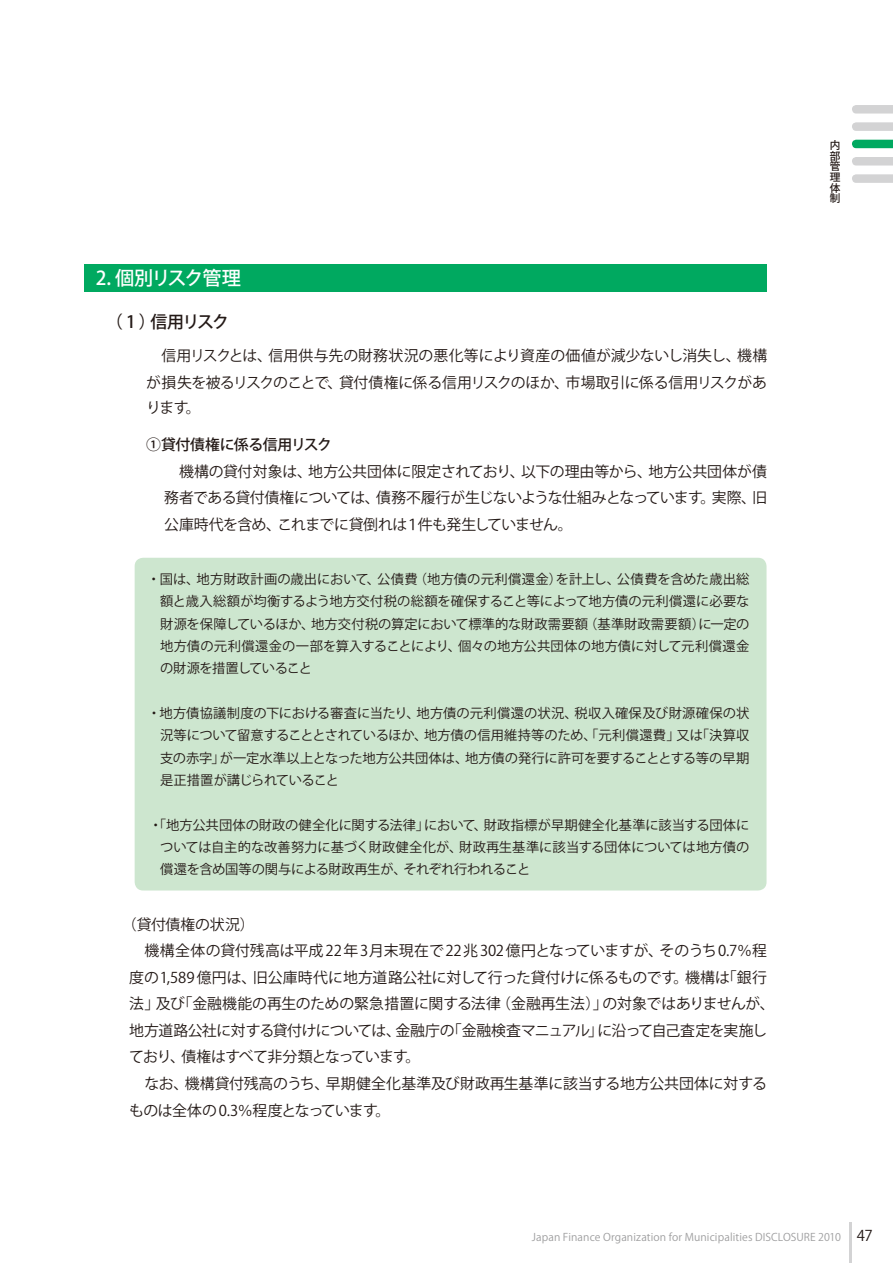
<style>
.page{position:relative;width:893px;height:1263px;background:#fff}
.page>*{position:absolute;margin:0;border:0;box-sizing:border-box;transform-origin:0 0}
.t1{font:19.2px "Koz Go Pro Medium 90 pv RKSJ V";letter-spacing:-.075em;color:#fff}
.t2{font:16.95px "Koz Go Pro Medium 90 pv RKSJ V";letter-spacing:-.105em;color:#231916}
.t3{font:14.85px/26.5px "Koz Go Pro Regular 90 pv RKSJ H";letter-spacing:-.02em;color:#231916}
.t4{font:13.35px/22.4px "Koz Go Pro Regular 90 pv RKSJ H";letter-spacing:-.02em;color:#231916;text-align:justify}
.t5{font:10.65px "Koz Go Pro Regular 90 pv RKSJ H";letter-spacing:.01em;color:#9f9fa0}
.t6{font:10.65px/10.6px "Koz Go Pro Medium 90 pv RKSJ V";color:#231916;text-align:justify}
.s1{font-family:"Koz Go Pro Medium 90 pv RKSJ V"}
.s2{font-size:14.85px;color:#231916}
</style>
<div class="page">
<hr style="left:849px;top:1222px;width:3px;height:41px;background:#d3d3d4">
<svg style="left:852px;top:105px;width:41px;height:9px"></svg>
<svg style="left:852px;top:122px;width:41px;height:9px"></svg>
<svg style="left:852px;top:140px;width:41px;height:8px"></svg>
<svg style="left:852px;top:157px;width:41px;height:9px"></svg>
<svg style="left:852px;top:174px;width:41px;height:9px"></svg>
<div style="left:84px;top:264px;width:682px;height:27px;background:#00a960"></div>
<div style="left:135px;top:558px;width:631px;height:332px;background:#cde6cf;border-radius:9px"></div>
<p class="t1" style="left:96px;top:271px;width:147px">2. 個別リスク管理</p>
<p class="t2" style="left:106px;top:315px;width:125px">（ 1 ）信用リスク</p>
<p class="t3" style="left:146px;top:344px;width:622px;line-height:26.1px;text-align:justify">　信用リスクとは、信用供与先の財務状況の悪化等により資産の価値が減少ないし消失し、機構が損失を被るリスクのことで、貸付債権に係る信用リスクのほか、市場取引に係る信用リスクがあります。</p>
<p class="t3" style="left:164px;top:433px;width:604px;text-indent:-18px"><span class="s1">①貸付債権に係る信用リスク<br></span>　機構の貸付対象は、地方公共団体に限定されており、以下の理由等から、地方公共団体が債務者である貸付債権については、債務不履行が生じないような仕組みとなっています。実際、旧公庫時代を含め、これまでに貸倒れは１件も発生していません。</p>
<p class="t4" style="left:160px;top:570px;width:591px;text-indent:-13px">・国は、地方財政計画の歳出において、公債費（地方債の元利償還金）を計上し、公債費を含めた歳出総額と歳入総額が均衡するよう地方交付税の総額を確保すること等によって地方債の元利償還に必要な財源を保障しているほか、地方交付税の算定において標準的な財政需要額（基準財政需要額）に一定の地方債の元利償還金の一部を算入することにより、個々の地方公共団体の地方債に対して元利償還金の財源を措置していること</p>
<p class="t4" style="left:160px;top:704px;width:591px;text-indent:-13px">・地方債協議制度の下における審査に当たり、地方債の元利償還の状況、税収入確保及び財源確保の状況等について留意することとされているほか、地方債の信用維持等のため、「元利償還費」又は「決算収支の赤字」が一定水準以上となった地方公共団体は、地方債の発行に許可を要することとする等の早期是正措置が講じられていること</p>
<p class="t4" style="left:160px;top:815px;width:591px;text-indent:-11px">・「地方公共団体の財政の健全化に関する法律」において、財政指標が早期健全化基準に該当する団体については自主的な改善努力に基づく財政健全化が、財政再生基準に該当する団体については地方債の償還を含め国等の関与による財政再生が、それぞれ行われること</p>
<p class="t3" style="left:129px;top:913px;width:647px;text-indent:-7px">（貸付債権の状況）　<br>　機構全体の貸付残高は平成 22年3月末現在で22兆 302億円となっていますが、そのうち0.7％程度の1,589 億円は、旧公庫時代に地方道路公社に対して行った貸付けに係るものです。機構は「銀行法」及び「金融機能の再生のための緊急措置に関する法律（金融再生法）」の対象ではありませんが、地方道路公社に対する貸付けについては、金融庁の「金融検査マニュアル」に沿って自己査定を実施しており、債権はすべて非分類となっています。<br>　なお、機構貸付残高のうち、早期健全化基準及び財政再生基準に該当する地方公共団体に対するものは全体の 0.3％程度となっています。</p>
<p class="t6" style="left:830px;top:141px;width:12px">内部管理体制</p>
<p class="t5" style="left:532px;top:1233px;width:342px">Japan Finance Organization for Municipalities DISCLOSURE 2010 <span class="s2">47</span></p>
</div>
